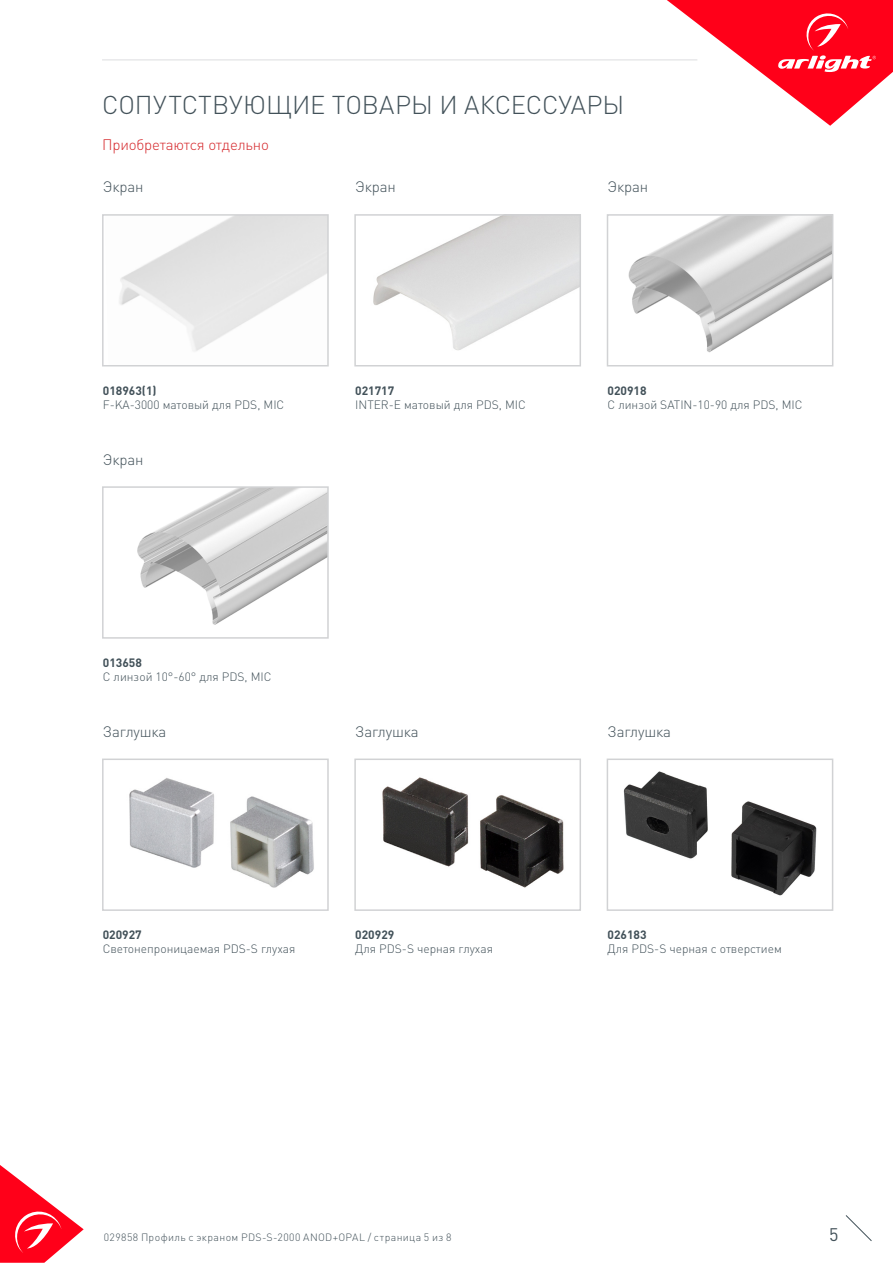
<style>
.page{position:relative;width:893px;height:1263px;background:#fff}
.page>*{position:absolute;margin:0;border:0;box-sizing:border-box;transform-origin:0 0}
.t1{font:300 25.5px "DIN Pro";color:#425159}
.t2{font:18px "DIN Pro";color:#425159}
.t3{font:300 15px "DIN Pro";letter-spacing:-.01em;color:#425159}
.t4{font:300 15px "DIN Pro";letter-spacing:-.01em;color:#d5262a}
.t5{font:300 12px "DIN Pro";color:#425159}
.t6{font:700 12px "DIN Pro";color:#425159}
.t7{font:300 10.5px "DIN Pro";letter-spacing:.04em;color:#425159}
</style>
<div class="page">
<svg style="left:0;top:1165px;width:84px;height:98px"></svg>
<svg style="left:845px;top:1215px;width:27px;height:26px"></svg>
<svg style="left:667px;top:0;width:226px;height:126px"></svg>
<hr style="left:102px;top:60px;width:595px;height:1px;background:#dcdddf">
<img style="left:382px;top:777px;width:182px;height:111px">
<div style="left:354px;top:758px;width:227px;height:153px;border:2px solid #d1d2d4"></div>
<img style="left:623px;top:771px;width:194px;height:125px">
<div style="left:607px;top:758px;width:226px;height:153px;border:2px solid #d1d2d4"></div>
<img style="left:129px;top:778px;width:185px;height:110px">
<div style="left:102px;top:758px;width:227px;height:153px;border:2px solid #d1d2d4"></div>
<img style="left:137px;top:489px;width:189px;height:136px">
<div style="left:102px;top:486px;width:227px;height:153px;border:2px solid #d1d2d4"></div>
<img style="left:628px;top:217px;width:202px;height:136px">
<div style="left:607px;top:214px;width:226px;height:152px;border:2px solid #d1d2d4"></div>
<img style="left:119px;top:217px;width:207px;height:134px">
<div style="left:102px;top:214px;width:227px;height:152px;border:2px solid #d1d2d4"></div>
<img style="left:373px;top:217px;width:205px;height:134px">
<div style="left:354px;top:214px;width:227px;height:152px;border:2px solid #d1d2d4"></div>
<p class="t1" style="left:102px;top:87px;width:524px">СОПУТСТВУЮЩИЕ ТОВАРЫ И АКСЕССУАРЫ</p>
<p class="t4" style="left:102px;top:134px;width:168px">Приобретаются отдельно</p>
<p class="t3" style="left:103px;top:177px;width:42px">Экран</p>
<p class="t3" style="left:355px;top:177px;width:42px">Экран</p>
<p class="t6" style="left:103px;top:382px;width:55px">018963(1)</p>
<p class="t5" style="left:103px;top:397px;width:183px">F-KA-3000 матовый для PDS, MIC</p>
<p class="t3" style="left:103px;top:449px;width:42px">Экран</p>
<p class="t6" style="left:355px;top:382px;width:41px">021717</p>
<p class="t5" style="left:355px;top:397px;width:172px">INTER-E матовый для PDS, MIC</p>
<p class="t6" style="left:103px;top:654px;width:41px">013658</p>
<p class="t5" style="left:103px;top:669px;width:170px">C линзой 10°-60° для PDS, MIC</p>
<p class="t3" style="left:103px;top:721px;width:65px">Заглушка</p>
<p class="t3" style="left:355px;top:721px;width:65px">Заглушка</p>
<p class="t6" style="left:103px;top:926px;width:41px">020927</p>
<p class="t5" style="left:103px;top:941px;width:194px">Светонепроницаемая PDS-S глухая</p>
<p class="t6" style="left:355px;top:926px;width:41px">020929</p>
<p class="t5" style="left:355px;top:941px;width:139px">Для PDS-S черная глухая</p>
<p class="t3" style="left:608px;top:177px;width:42px">Экран</p>
<p class="t6" style="left:608px;top:382px;width:41px">020918</p>
<p class="t5" style="left:608px;top:397px;width:196px">С линзой SATIN-10-90 для PDS, MIC</p>
<p class="t3" style="left:608px;top:721px;width:65px">Заглушка</p>
<p class="t6" style="left:608px;top:926px;width:41px">026183</p>
<p class="t5" style="left:608px;top:941px;width:176px">Для PDS-S черная с отверстием</p>
<p class="t7" style="left:104px;top:1230px;width:349px">029858 Профиль с экраном PDS-S-2000 ANOD+OPAL / страница 5 из 8</p>
<h2 class="t2" style="left:829px;top:1222px;width:11px">5</h2>
</div>
